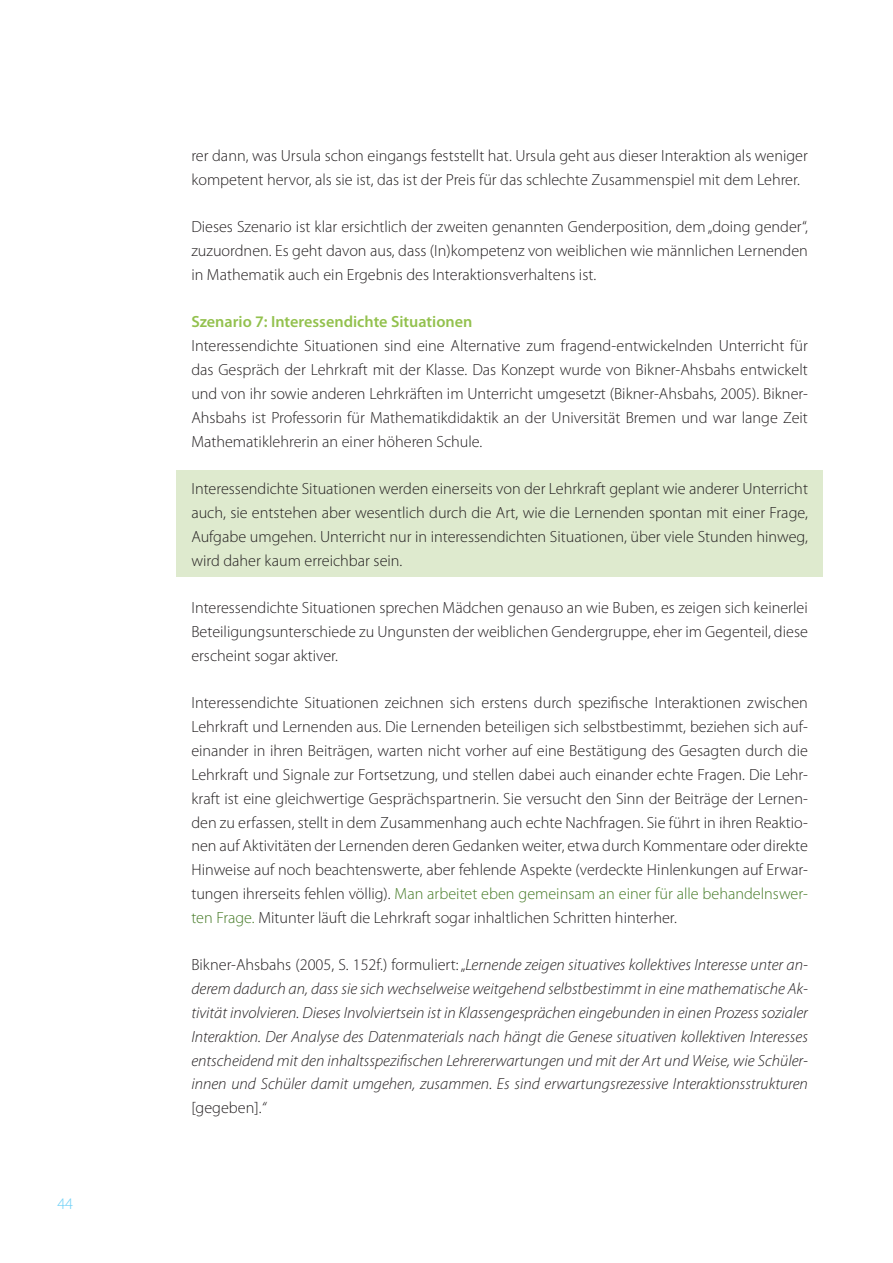
<style>
.page{position:relative;width:893px;height:1263px;background:#fff}
.page>*{position:absolute;margin:0;border:0;box-sizing:border-box;transform-origin:0 0}
.t1{font:300 16.2px/23.9px "Myriad Pro";color:#231f20;text-align:justify}
.t2{font:italic 300 16.2px/23.9px "Myriad Pro";color:#231f20;text-align:justify}
.t3{font:600 16.2px "Myriad Pro";color:#93c14e}
.t4{font:300 16.2px "Myriad Pro";color:#6bcff6}
.s1{color:#467b27}
.s2{font-style:normal}
</style>
<div class="page">
<div style="left:176px;top:470px;width:647px;height:107px;background:#deeace"></div>
<p class="t4" style="left:57px;top:1194px;width:17px">44</p>
<p class="t1" style="left:191px;top:143px;width:618px">rer dann, was Ursula schon eingangs feststellt hat. Ursula geht aus dieser Interaktion als weniger kompetent hervor, als sie ist, das ist der Preis für das schlechte Zusammenspiel mit dem Lehrer.</p>
<p class="t1" style="left:191px;top:215px;width:618px">Dieses Szenario ist klar ersichtlich der zweiten genannten Genderposition, dem„doing gender“, zuzuordnen. Es geht davon aus, dass (In)kompetenz von weiblichen wie männlichen Lernenden in Mathematik auch ein Ergebnis des Interaktionsverhaltens ist.</p>
<p class="t3" style="left:191px;top:312px;width:283px">Szenario 7: Interessendichte Situationen</p>
<p class="t1" style="left:191px;top:334px;width:618px">Interessendichte Situationen sind eine Alternative zum fragend-entwickelnden Unterricht für das Gespräch der Lehrkraft mit der Klasse. Das Konzept wurde von Bikner-Ahsbahs entwickelt und von ihr sowie anderen Lehrkräften im Unterricht umgesetzt (Bikner-Ahsbahs, 2005). Bikner-Ahsbahs ist Professorin für Mathematikdidaktik an der Universität Bremen und war lange Zeit Mathematiklehrerin an einer höheren Schule.</p>
<p class="t1" style="left:191px;top:477px;width:618px">Interessendichte Situationen werden einerseits von der Lehrkraft geplant wie anderer Unterricht auch, sie entstehen aber wesentlich durch die Art, wie die Lernenden spontan mit einer Frage, Aufgabe umgehen. Unterricht nur in interessendichten Situationen, über viele Stunden hinweg, wird daher kaum erreichbar sein.</p>
<p class="t1" style="left:191px;top:596px;width:618px">Interessendichte Situationen sprechen Mädchen genauso an wie Buben, es zeigen sich keinerlei Beteiligungsunterschiede zu Ungunsten der weiblichen Gendergruppe, eher im Gegenteil, diese erscheint sogar aktiver.</p>
<p class="t1" style="left:191px;top:691px;width:618px">Interessendichte Situationen zeichnen sich erstens durch spezifische Interaktionen zwischen Lehrkraft und Lernenden aus. Die Lernenden beteiligen sich selbstbestimmt, beziehen sich auf&shy;einander in ihren Beiträgen, warten nicht vorher auf eine Bestätigung des Gesagten durch die Lehrkraft und Signale zur Fortsetzung, und stellen dabei auch einander echte Fragen. Die Lehr&shy;kraft ist eine gleichwertige Gesprächspartnerin. Sie versucht den Sinn der Beiträge der Lernen&shy;den zu erfassen, stellt in dem Zusammenhang auch echte Nachfragen. Sie führt in ihren Reaktio&shy;nen auf Aktivitäten der Lernenden deren Gedanken weiter, etwa durch Kommentare oder direkte Hinweise auf noch beachtenswerte, aber fehlende Aspekte (verdeckte Hinlenkungen auf Erwar&shy;tungen ihrerseits fehlen völlig). <span class="s1">Man arbeitet eben gemeinsam an einer für alle behandelnswer&shy;ten Frage.</span> Mitunter läuft die Lehrkraft sogar inhaltlichen Schritten hinterher.</p>
<p class="t2" style="left:191px;top:953px;width:618px"><span class="s2">Bikner-Ahsbahs (2005, S. 152f.) formuliert: „</span>Lernende zeigen situatives kollektives Interesse unter an&shy;derem dadurch an, dass sie sich wechselweise weitgehend selbstbestimmt in eine mathematische Ak&shy;tivität involvieren. Dieses Involviertsein ist in Klassengesprächen eingebunden in einen Prozess sozialer Interaktion. Der Analyse des Datenmaterials nach hängt die Genese situativen kollektiven Interesses entscheidend mit den inhaltsspezifischen Lehrererwartungen und mit der Art und Weise, wie Schüler&shy;innen und Schüler damit umgehen, zusammen. Es sind erwartungsrezessive Interaktionsstrukturen <span class="s2">[gegeben].</span>“</p>
</div>
